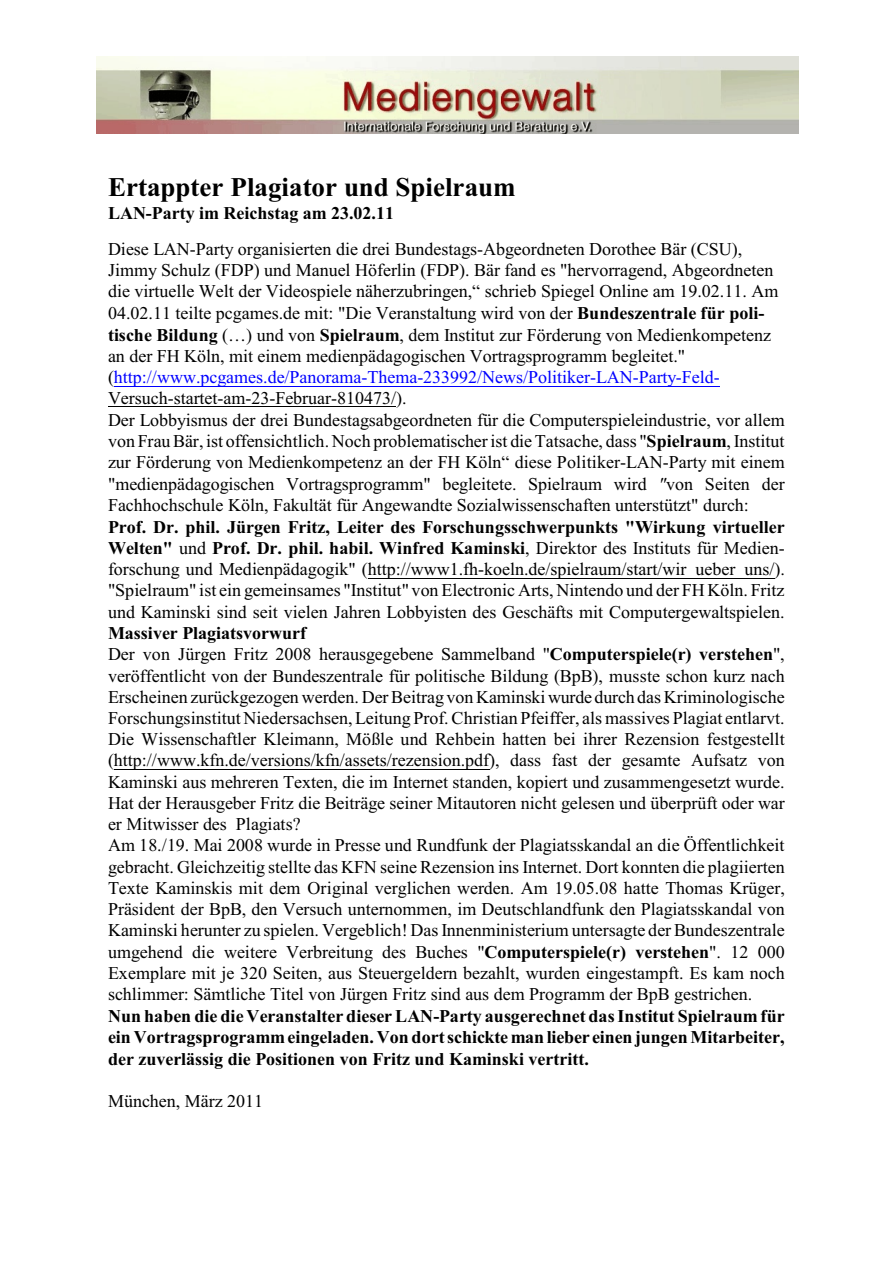
<style>
.page{position:relative;width:894px;height:1263px;background:#fff}
.page>*{position:absolute;margin:0;border:0;box-sizing:border-box;transform-origin:0 0}
.t1{font:700 27px "Times New Roman";letter-spacing:.005em;color:#000}
.t2{font:18px/21.3px "Times New Roman";color:#000}
.t3{font:700 18px/21.3px "Times New Roman";color:#000;text-align:justify}
.s1{font-weight:700}
.s2{color:#00f}
.s3{font-style:italic}
</style>
<div class="page">
<img style="left:97px;top:57px;width:701px;height:76px">
<hr style="left:114px;top:386px;width:606px;height:1px;background:#00f">
<hr style="left:108px;top:406px;width:288px;height:1px;background:#000">
<hr style="left:368px;top:578px;width:406px;height:1px;background:#000">
<hr style="left:114px;top:769px;width:375px;height:1px;background:#000">
<h1 class="t1" style="left:108px;top:178px;width:409px">Ertappter Plagiator und Spielraum</h1>
<p class="t3" style="left:108px;top:204px;width:288px">LAN-Party im Reichstag am 23.02.11</p>
<p class="t2" style="left:108px;top:240px;width:678px">Diese LAN-Party organisierten die drei Bundestags-Abgeordneten Dorothee Bär (CSU), Jimmy Schulz (FDP) und Manuel Höferlin (FDP). Bär fand es "hervorragend, Abgeordneten die virtuelle Welt der Videospiele näherzubringen,“ schrieb Spiegel Online am 19.02.11. Am 04.02.11 teilte pcgames.de mit: "Die Veranstaltung wird von der <span class="s1">Bundeszentrale für poli&shy;tische Bildung</span> (…) und von <span class="s1">Spielraum</span>, dem Institut zur Förderung von Medienkompetenz an der FH Köln, mit einem medienpädagogischen Vortragsprogramm begleitet." (<span class="s2">http://www.pcgames.de/Panorama-Thema-233992/News/Politiker-LAN-Party-Feld-</span>Versuch-startet-am-23-Februar-810473/).<br>Der Lobbyismus der drei Bundestagsabgeordneten für die Computerspieleindustrie, vor allem von Frau Bär, ist offensichtlich. Noch problematischer ist die Tatsache, dass "<span class="s1">Spielraum</span>, Institut zur Förderung von Medienkompetenz an der FH Köln“ diese Politiker-LAN-Party mit einem "medienpädagogischen Vortragsprogramm" begleitete. Spielraum wird <span class="s3">"</span>von Seiten der Fachhochschule Köln, Fakultät für Angewandte Sozialwissenschaften unterstützt" durch:</p>
<p class="t2" style="left:108px;top:518px;width:678px;text-align:justify"><span class="s1">Prof. Dr. phil. Jürgen Fritz, Leiter des Forschungsschwerpunkts "Wirkung virtueller Welten"</span> und <span class="s1">Prof. Dr. phil. habil. Winfred Kaminski</span>, Direktor des Instituts für Medien&shy;forschung und Medienpädagogik" (http://www1.fh-koeln.de/spielraum/start/wir_ueber_uns/). "Spielraum" ist ein gemeinsames "Institut" von Electronic Arts, Nintendo und der FH Köln. Fritz und Kaminski sind seit vielen Jahren Lobbyisten des Geschäfts mit Computergewaltspielen.</p>
<p class="t2" style="left:108px;top:624px;width:678px"><span class="s1">Massiver Plagiatsvorwurf<br></span>Der von Jürgen Fritz 2008 herausgegebene Sammelband "<span class="s1">Computerspiele(r) verstehen</span>", veröffentlicht von der Bundeszentrale für politische Bildung (BpB), musste schon kurz nach Erscheinen zurückgezogen werden. Der Beitrag von Kaminski wurde durch das Kriminologische Forschungsinstitut Niedersachsen, Leitung Prof.Christian Pfeiffer, als massives Plagiat entlarvt.<br>Die Wissenschaftler Kleimann, Mößle und Rehbein hatten bei ihrer Rezension festgestellt (http://www.kfn.de/versions/kfn/assets/rezension.pdf), dass fast der gesamte Aufsatz von Kaminski aus mehreren Texten, die im Internet standen, kopiert und zusammengesetzt wurde.<br>Hat der Herausgeber Fritz die Beiträge seiner Mitautoren nicht gelesen und überprüft oder war er Mitwisser des Plagiats?<br>Am 18./19. Mai 2008 wurde in Presse und Rundfunk der Plagiatsskandal an die Öffentlichkeit gebracht. Gleichzeitig stellte das KFN seine Rezension ins Internet. Dort konnten die plagiierten Texte Kaminskis mit dem Original verglichen werden. Am 19.05.08 hatte Thomas Krüger, Präsident der BpB, den Versuch unternommen, im Deutschlandfunk den Plagiatsskandal von Kaminski herunter zu spielen. Vergeblich! Das Innenministerium untersagte der Bundeszentrale umgehend die weitere Verbreitung des Buches "<span class="s1">Computerspiele(r) verstehen</span>". 12 000<br>Exemplare mit je 320 Seiten, aus Steuergeldern bezahlt, wurden eingestampft. Es kam noch schlimmer: Sämtliche Titel von Jürgen Fritz sind aus dem Programm der BpB gestrichen.</p>
<p class="t3" style="left:108px;top:1007px;width:678px">Nun haben die die Veranstalter dieser LAN-Party ausgerechnet dasInstitut Spielraum für ein Vortragsprogramm eingeladen. Von dort schickte man lieber einen jungen Mitarbeiter, der zuverlässig die Positionen von Fritz und Kaminski vertritt.</p>
<p class="t2" style="left:108px;top:1092px;width:157px">München, März 2011</p>
</div>
